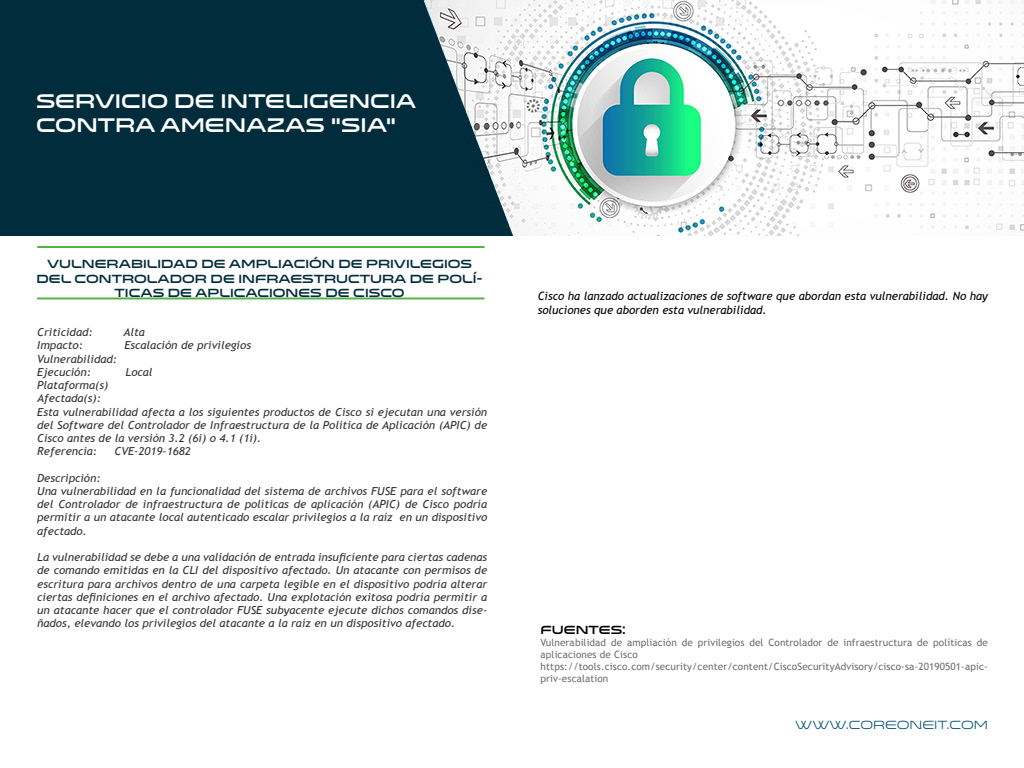
<style>
.page{position:relative;width:1024px;height:768px;background:#fff}
.page>*{position:absolute;margin:0;border:0;box-sizing:border-box;transform-origin:0 0}
.t1{font:20px/24px "Venera 900";color:#fff}
.t2{font:12px/14.4px "Venera 900";color:#012c3c;text-align:center}
.t3{font:12px "Venera 500";color:#005272}
.t4{font:12px "Venera 900";color:#000}
.t5{font:italic 11.5px/13.8px "Trebuchet MS";color:#000}
.t6{font:italic 11px/13.2px "Trebuchet MS";color:#333;text-align:justify;scale:1.04 1}
.t7{font:10px/12px "Trebuchet MS";letter-spacing:.01em;color:#6e6e6e}
</style>
<div class="page">
<img style="left:0;top:0;width:1024px;height:236px">
<hr style="left:37px;top:297px;width:447px;height:2px;background:#55b247">
<hr style="left:37px;top:246px;width:448px;height:2px;background:#55b247">
<h1 class="t1" style="left:36px;top:89px;width:382px">SERVICIO DE INTELIGENCIA<br>CONTRA AMENAZAS “SIA”</h1>
<p class="t2" style="left:36px;top:257px;width:448px">VULNERABILIDAD DE AMPLIACIÓN DE PRIVILEGIOS<br>DEL CONTROLADOR DE INFRAESTRUCTURA DE POLÍ-<br>TICAS DE APLICACIONES DE CISCO</p>
<p class="t6" style="left:37px;top:326px;width:55px">Criticidad:</p>
<p class="t6" style="left:123px;top:326px;width:22px">Alta</p>
<p class="t6" style="left:37px;top:339px;width:45px">Impacto:</p>
<p class="t6" style="left:124px;top:339px;width:123px">Escalación de privilegios</p>
<p class="t6" style="left:37px;top:352px;width:78px">Vulnerabilidad:</p>
<p class="t6" style="left:37px;top:365px;width:53px">Ejecución:</p>
<p class="t6" style="left:126px;top:365px;width:27px">Local</p>
<p class="t6" style="left:37px;top:379px;width:70px">Plataforma(s)</p>
<p class="t6" style="left:37px;top:392px;width:63px">Afectada(s):</p>
<p class="t6" style="left:37px;top:405px;width:434px">Esta vulnerabilidad afecta a los siguientes productos de Cisco si ejecutan una versión del Software del Controlador de Infraestructura de la Política de Aplicación (APIC) de Cisco antes de la versión 3.2 (6i) o 4.1 (1i).</p>
<p class="t6" style="left:37px;top:445px;width:59px">Referencia:</p>
<p class="t6" style="left:115px;top:445px;width:75px">CVE-2019-1682</p>
<p class="t6" style="left:37px;top:471px;width:62px">Descripción:</p>
<p class="t6" style="left:37px;top:484px;width:434px">Una vulnerabilidad en la funcionalidad del sistema de archivos FUSE para el software del Controlador de infraestructura de políticas de aplicación (APIC) de Cisco podría permitir a un atacante local autenticado escalar privilegios a la raíz en un dispositivo afectado.</p>
<p class="t6" style="left:37px;top:551px;width:434px">La vulnerabilidad se debe a una validación de entrada insuficiente para ciertas cadenas de comando emitidas en la CLI del dispositivo afectado. Un atacante con permisos de escritura para archivos dentro de una carpeta legible en el dispositivo podría alterar ciertas definiciones en el archivo afectado. Una explotación exitosa podría permitir a un atacante hacer que el controlador FUSE subyacente ejecute dichos comandos dise&shy;ñados, elevando los privilegios del atacante a la raíz en un dispositivo afectado.</p>
<p class="t5" style="left:538px;top:289px;width:452px">Cisco ha lanzado actualizaciones de software que abordan esta vulnerabilidad. No hay soluciones que aborden esta vulnerabilidad.</p>
<p class="t4" style="left:541px;top:623px;width:87px">FUENTES:</p>
<p class="t7" style="left:541px;top:636px;width:449px">Vulnerabilidad de ampliación de privilegios del Controlador de infraestructura de políticas de aplicaciones de Cisco</p>
<p class="t7" style="left:541px;top:660px;width:449px">https://tools.cisco.com/security/center/content/CiscoSecurityAdvisory/cisco-sa-20190501-apic&shy;priv-escalation</p>
<p class="t3" style="left:795px;top:718px;width:194px">WWW.COREONEIT.COM</p>
</div>
